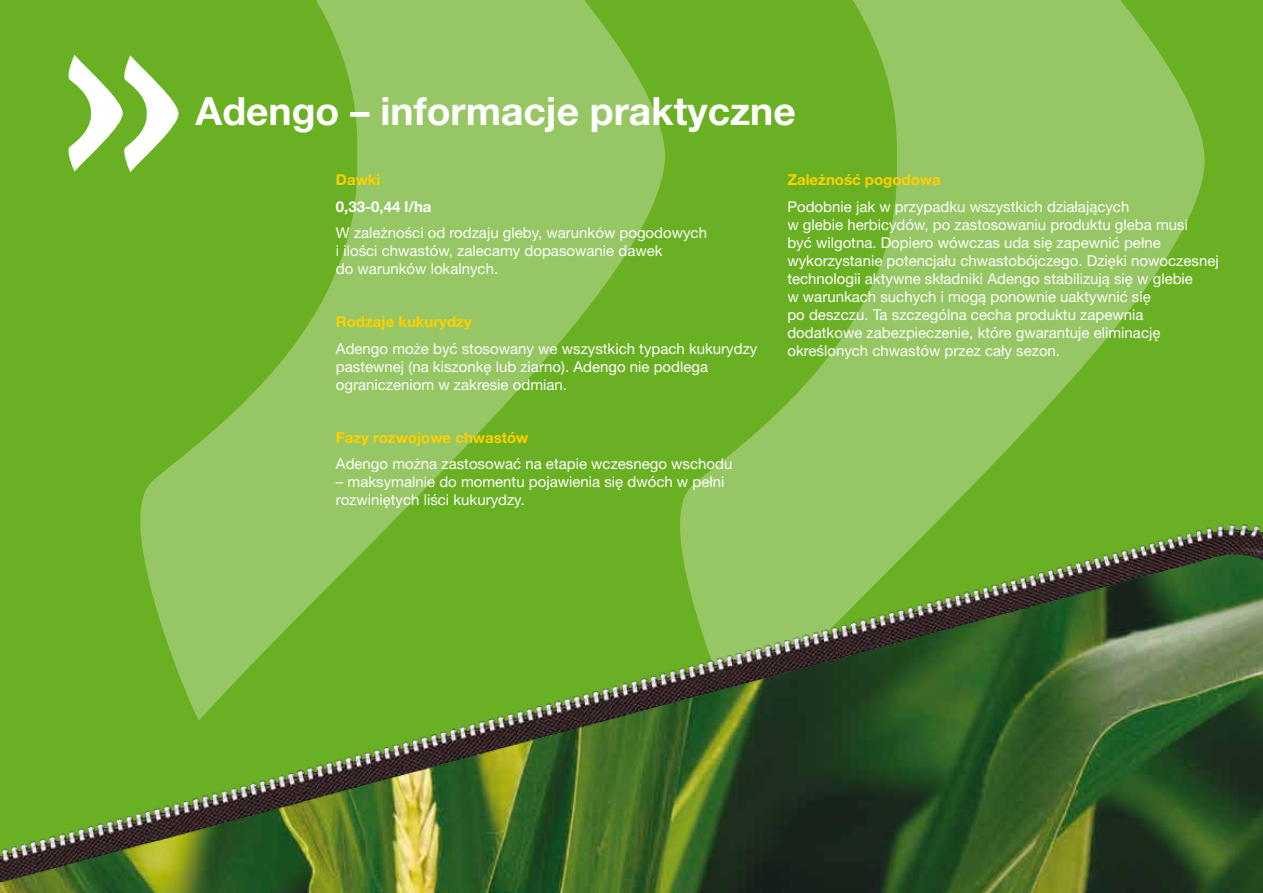
<style>
.page{position:relative;width:1263px;height:893px;background:#6ab023}
.page>*{position:absolute;margin:0;border:0;box-sizing:border-box;transform-origin:0 0}
.t1{font:700 39px "Helvetica Neue LT Pro";color:#fff}
.t2{font:15px/18px "Helvetica Neue LT Pro";color:#fff}
.t3{font:700 15px "Helvetica Neue LT Pro";color:#ffd000}
.t4{font:700 15px "Helvetica Neue LT Pro";color:#fff}
</style>
<div class="page">
<svg style="left:316px;top:0;width:333px;height:196px;background:#8fc35a"></svg>
<svg style="left:649px;top:0;width:556px;height:196px;fill:#96c764"></svg>
<svg style="left:68px;top:55px;width:111px;height:117px"></svg>
<img style="left:0;top:196px;width:1263px;height:697px">
<h1 class="t1" style="left:196px;top:86px;width:602px">Adengo – informacje praktyczne</h1>
<p class="t3" style="left:336px;top:170px;width:46px">Dawki</p>
<p class="t4" style="left:336px;top:197px;width:97px">0,33-0,44 l/ha</p>
<p class="t2" style="left:336px;top:223px;width:373px">W zależności od rodzaju gleby, warunków pogodowych i ilości chwastów, zalecamy dopasowanie dawek<br>do warunków lokalnych.</p>
<p class="t3" style="left:336px;top:312px;width:137px">Rodzaje kukurydzy</p>
<p class="t2" style="left:336px;top:339px;width:423px">Adengo może być stosowany we wszystkich typach kukurydzy pastewnej (na kiszonkę lub ziarno). Adengo nie podlega ograniczeniom w zakresie odmian.</p>
<p class="t3" style="left:336px;top:428px;width:194px">Fazy rozwojowe chwastów</p>
<p class="t2" style="left:336px;top:454px;width:398px">Adengo można zastosować na etapie wczesnego wschodu</p>
<p class="t2" style="left:336px;top:472px;width:390px">– maksymalnie do momentu pojawienia się dwóch w pełni rozwiniętych liści kukurydzy.</p>
<p class="t3" style="left:787px;top:170px;width:155px">Zależność pogodowa</p>
<p class="t2" style="left:787px;top:197px;width:433px">Podobnie jak w przypadku wszystkich działających<br>w glebie herbicydów, po zastosowaniu produktu gleba musi<br>być wilgotna. Dopiero wówczas uda się zapewnić pełne wykorzystanie potencjału chwastobójczego. Dzięki nowoczesnej technologii aktywne składniki Adengo stabilizują się w glebie<br>w warunkach suchych i mogą ponownie uaktywnić się<br>po deszczu. Ta szczególna cecha produktu zapewnia dodatkowe zabezpieczenie, które gwarantuje eliminację określonych chwastów przez cały sezon.</p>
</div>
